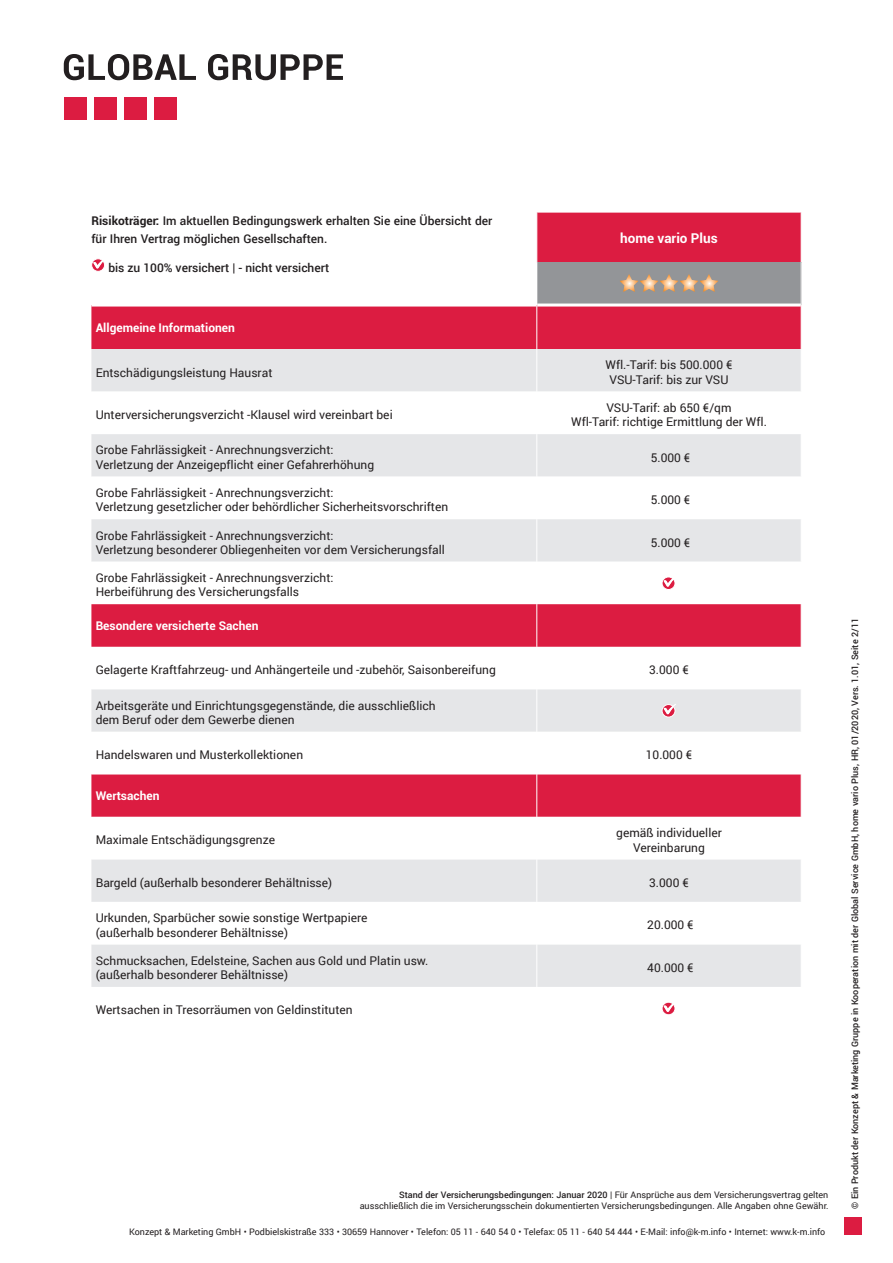
<style>
.page{position:relative;width:893px;height:1263px;background:#fff}
.page>*{position:absolute;margin:0;border:0;box-sizing:border-box;transform-origin:0 0}
.t1{font:700 13.5px "Roboto";color:#fff}
.t2{font:12px/14.4px "Roboto";color:#231f20}
.t3{font:500 12px/18px "Roboto";color:#231f20}
.t4{font:700 12px "Roboto";color:#fff}
.t5{font:9px/10.8px "Roboto";color:#231f20;text-align:right}
.t6{font:500 9px "Roboto";color:#231f20}
.s1{font-weight:700}
.s2{font-weight:500}
</style>
<div class="page">
<div style="left:845px;top:1217px;width:17px;height:17px;background:#dc1c41"></div>
<svg style="left:64px;top:54px;width:132px;height:26px"></svg>
<svg style="left:208px;top:54px;width:135px;height:26px"></svg>
<div style="left:64px;top:97px;width:22px;height:23px;background:#dc1c41"></div>
<div style="left:94px;top:97px;width:23px;height:23px;background:#dc1c41"></div>
<div style="left:124px;top:97px;width:23px;height:23px;background:#dc1c41"></div>
<div style="left:154px;top:97px;width:23px;height:23px;background:#dc1c41"></div>
<svg style="left:91px;top:213px;width:710px;height:136px;fill:#dc1c41"></svg>
<div style="left:537px;top:262px;width:264px;height:43px;background:#939598"></div>
<div style="left:91px;top:349px;width:710px;height:42px;background:#e5e6e8"></div>
<svg style="left:91px;top:434px;width:710px;height:553px"></svg>
<div style="left:91px;top:604px;width:710px;height:43px;background:#dc1c41"></div>
<hr style="left:91px;top:304px;width:445px;height:3px;background:#fff">
<hr style="left:537px;top:304px;width:264px;height:3px;background:#fff">
<hr style="left:536px;top:305px;width:1px;height:44px;background:#fff">
<hr style="left:536px;top:349px;width:1px;height:43px;background:#fff">
<hr style="left:536px;top:434px;width:1px;height:43px;background:#fff">
<hr style="left:536px;top:477px;width:1px;height:42px;background:#fff">
<hr style="left:536px;top:519px;width:1px;height:43px;background:#fff">
<hr style="left:536px;top:562px;width:1px;height:42px;background:#fff">
<hr style="left:536px;top:604px;width:1px;height:43px;background:#fff">
<hr style="left:536px;top:647px;width:1px;height:42px;background:#fff">
<hr style="left:536px;top:689px;width:1px;height:43px;background:#fff">
<hr style="left:536px;top:732px;width:1px;height:42px;background:#fff">
<hr style="left:536px;top:774px;width:1px;height:43px;background:#fff">
<hr style="left:536px;top:817px;width:1px;height:42px;background:#fff">
<hr style="left:536px;top:859px;width:1px;height:43px;background:#fff">
<hr style="left:536px;top:902px;width:1px;height:42px;background:#fff">
<hr style="left:536px;top:944px;width:1px;height:43px;background:#fff">
<hr style="left:536px;top:213px;width:1px;height:49px;background:#fff">
<hr style="left:536px;top:262px;width:1px;height:43px;background:#fff">
<svg style="left:620px;top:274px;width:98px;height:18px"></svg>
<div style="left:662px;top:577px;width:13px;height:13px;border:1px solid #fff;border-radius:50%"></div>
<svg style="left:664px;top:576px;width:12px;height:11px"></svg>
<div style="left:662px;top:704px;width:13px;height:13px;border:1px solid #fff;border-radius:50%"></div>
<svg style="left:664px;top:704px;width:12px;height:10px"></svg>
<div style="left:662px;top:1002px;width:13px;height:13px;border:1px solid #fff;border-radius:50%"></div>
<svg style="left:664px;top:1002px;width:11px;height:10px"></svg>
<p class="t3" style="left:91px;top:211px;width:402px"><span class="s1">Risikoträger:</span> Im aktuellen Bedingungswerk erhalten Sie eine Übersicht der für Ihren Vertrag möglichen Gesellschaften.</p>
<p class="t3" style="left:108px;top:258px;width:222px">bis zu 100% versichert | - nicht versichert</p>
<p class="t1" style="left:620px;top:228px;width:99px">home vario Plus</p>
<p class="t4" style="left:96px;top:320px;width:141px">Allgemeine Informationen</p>
<p class="t2" style="left:96px;top:365px;width:178px">Entschädigungsleistung Hausrat</p>
<p class="t2" style="left:605px;top:357px;width:128px;text-align:center">Wfl.-Tarif: bis 500.000 €<br>VSU-Tarif: bis zur VSU</p>
<p class="t2" style="left:96px;top:407px;width:298px">Unterversicherungsverzicht -Klausel wird vereinbart bei</p>
<p class="t2" style="left:571px;top:400px;width:197px;text-align:center">VSU-Tarif: ab 650 €/qm<br>Wfl-Tarif: richtige Ermittlung der Wfl.</p>
<p class="t2" style="left:96px;top:442px;width:280px">Grobe Fahrlässigkeit - Anrechnungsverzicht:<br>Verletzung der Anzeigepflicht einer Gefahrerhöhung</p>
<p class="t2" style="left:651px;top:450px;width:41px">5.000 €</p>
<p class="t2" style="left:96px;top:485px;width:354px">Grobe Fahrlässigkeit - Anrechnungsverzicht:<br>Verletzung gesetzlicher oder behördlicher Sicherheitsvorschriften</p>
<p class="t2" style="left:651px;top:492px;width:41px">5.000 €</p>
<p class="t2" style="left:96px;top:528px;width:351px">Grobe Fahrlässigkeit - Anrechnungsverzicht:<br>Verletzung besonderer Obliegenheiten vor dem Versicherungsfall</p>
<p class="t2" style="left:651px;top:535px;width:41px">5.000 €</p>
<p class="t2" style="left:96px;top:570px;width:239px">Grobe Fahrlässigkeit - Anrechnungsverzicht:<br>Herbeiführung des Versicherungsfalls</p>
<p class="t4" style="left:96px;top:617px;width:164px">Besondere versicherte Sachen</p>
<p class="t2" style="left:96px;top:662px;width:402px">Gelagerte Kraftfahrzeug- und Anhängerteile und -zubehör, Saisonbereifung</p>
<p class="t2" style="left:649px;top:662px;width:41px">3.000 €</p>
<p class="t2" style="left:96px;top:698px;width:341px">Arbeitsgeräte und Einrichtungsgegenstände, die ausschließlich dem Beruf oder dem Gewerbe dienen</p>
<p class="t2" style="left:96px;top:747px;width:209px">Handelswaren und Musterkollektionen</p>
<p class="t2" style="left:646px;top:747px;width:48px">10.000 €</p>
<p class="t4" style="left:96px;top:787px;width:65px">Wertsachen</p>
<p class="t2" style="left:96px;top:832px;width:181px">Maximale Entschädigungsgrenze</p>
<p class="t2" style="left:616px;top:825px;width:107px;text-align:center">gemäß individueller<br>Vereinbarung</p>
<p class="t2" style="left:96px;top:875px;width:238px">Bargeld (außerhalb besonderer Behältnisse)</p>
<p class="t2" style="left:649px;top:875px;width:41px">3.000 €</p>
<p class="t2" style="left:96px;top:910px;width:273px">Urkunden, Sparbücher sowie sonstige Wertpapiere (außerhalb besonderer Behältnisse)</p>
<p class="t2" style="left:647px;top:917px;width:48px">20.000 €</p>
<p class="t2" style="left:96px;top:953px;width:334px">Schmucksachen, Edelsteine, Sachen aus Gold und Platin usw. (außerhalb besonderer Behältnisse)</p>
<p class="t2" style="left:647px;top:960px;width:48px">40.000 €</p>
<p class="t2" style="left:96px;top:1002px;width:259px">Wertsachen in Tresorräumen von Geldinstituten</p>
<p class="t5" style="left:360px;top:1189px;width:470px"><span class="s2">Stand der Versicherungsbedingungen: Januar 2020</span> | Für Ansprüche aus dem Versicherungsvertrag gelten ausschließlich die im Versicherungsschein dokumentierten Versicherungsbedingungen. Alle Angaben ohne Gewähr.</p>
<p class="t5" style="left:129px;top:1226px;width:698px">Konzept &amp; Marketing GmbH • Podbielskistraße 333 • 30659 Hannover • Telefon: 05 11 - 640 54 0 • Telefax: 05 11 - 640 54 444 • E-Mail: info@k-m.info • Internet: www.k-m.info</p>
<p class="t6" style="left:848px;top:1209px;width:592px;rotate:-90deg">© Ein Produkt der Konzept &amp; Marketing Gruppe in Kooperation mit der Global Service GmbH, home vario Plus, HR, 01/2020, Vers. 1.01, Seite 2/11</p>
</div>
